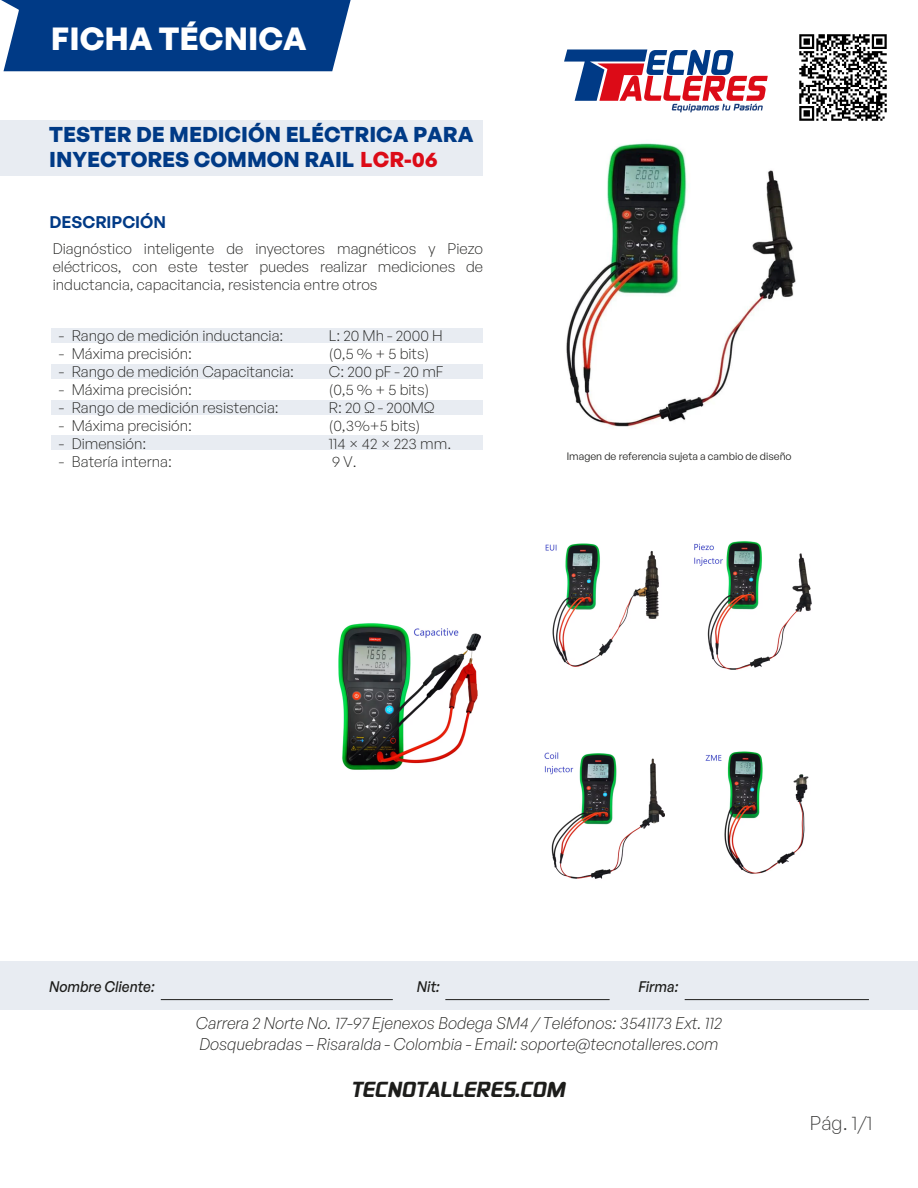
<style>
.page{position:relative;width:918px;height:1188px;background:#fff}
.page>*{position:absolute;margin:0;border:0;box-sizing:border-box;transform-origin:0 0}
.t1{font:700 31.35px "General Sans";color:#fff}
.t2{font:700 21px/25.2px "General Sans";color:#003a86}
.t3{font:italic 900 19.5px "Sol W01";color:#1d1d1b}
.t4{font:300 19.5px "General Sans";color:#3c3c3b}
.t5{font:italic 300 16.5px/21px "General Sans";color:#1d1d1b}
.t6{font:600 16.5px "General Sans";color:#003a86}
.t7{font:300 15px/18px "General Sans";color:#1d1d1b;text-align:justify}
.t8{font:italic 500 15px "General Sans";color:#1d1d1b;scale:.96 1}
.t9{font:10.5px "General Sans";color:#1d1d1b}
.s1{color:#dc0b17}
</style>
<div class="page">
<img style="left:799px;top:34px;width:88px;height:87px">
<div style="left:1px;top:0;width:350px;height:71px;background:#003a86"></div>
<div style="left:0;top:120px;width:483px;height:56px;background:#e8ecf2"></div>
<svg style="left:564px;top:49px;width:204px;height:63px"></svg>
<div style="left:0;top:961px;width:918px;height:48px;background:#e8ecf2"></div>
<hr style="left:161px;top:999px;width:232px;height:1px;background:#1d1d1b">
<hr style="left:445px;top:999px;width:165px;height:1px;background:#1d1d1b">
<hr style="left:685px;top:999px;width:184px;height:1px;background:#1d1d1b">
<div style="left:51px;top:328px;width:432px;height:15px;background:#e8ecf2"></div>
<div style="left:51px;top:365px;width:432px;height:14px;background:#e8ecf2"></div>
<div style="left:51px;top:400px;width:432px;height:15px;background:#e8ecf2"></div>
<div style="left:51px;top:435px;width:432px;height:15px;background:#e8ecf2"></div>
<img style="left:566px;top:143px;width:230px;height:284px">
<img style="left:705px;top:751px;width:104px;height:123px">
<img style="left:544px;top:752px;width:120px;height:127px">
<img style="left:694px;top:541px;width:118px;height:129px">
<img style="left:545px;top:543px;width:114px;height:124px">
<img style="left:338px;top:623px;width:143px;height:147px">
<h1 class="t1" style="left:51px;top:18px;width:257px">FICHA TÉCNICA</h1>
<h2 class="t2" style="left:49px;top:121px;width:426px">TESTER DE MEDICIÓN ELÉCTRICA PARA<br>INYECTORES COMMON RAIL <span class="s1">LCR-06</span></h2>
<p class="t6" style="left:50px;top:211px;width:118px">DESCRIPCIÓN</p>
<p class="t7" style="left:53px;top:240px;width:432px">Diagnóstico inteligente de inyectores magnéticos y Piezo eléctricos, con este tester puedes realizar mediciones de inductancia, capacitancia, resistencia entre otros</p>
<p class="t7" style="left:59px;top:326px;width:226px">- Rango de medición inductancia:</p>
<p class="t7" style="left:329px;top:326px;width:115px">L: 20 Mh - 2000 H</p>
<p class="t7" style="left:59px;top:344px;width:135px">- Máxima precisión:</p>
<p class="t7" style="left:329px;top:344px;width:102px">(0,5 % + 5 bits)</p>
<p class="t7" style="left:59px;top:362px;width:237px">- Rango de medición Capacitancia:</p>
<p class="t7" style="left:329px;top:362px;width:116px">C: 200 pF - 20 mF</p>
<p class="t7" style="left:59px;top:380px;width:135px">- Máxima precisión:</p>
<p class="t7" style="left:329px;top:380px;width:102px">(0,5 % + 5 bits)</p>
<p class="t7" style="left:59px;top:398px;width:221px">- Rango de medición resistencia:</p>
<p class="t7" style="left:329px;top:398px;width:107px">R: 20 Ω - 200MΩ</p>
<p class="t7" style="left:59px;top:416px;width:135px">- Máxima precisión:</p>
<p class="t7" style="left:329px;top:416px;width:93px">(0,3%+5 bits)</p>
<p class="t7" style="left:59px;top:434px;width:89px">- Dimensión:</p>
<p class="t7" style="left:329px;top:434px;width:124px">114 × 42 × 223 mm.</p>
<p class="t7" style="left:59px;top:452px;width:115px">- Batería interna:</p>
<p class="t7" style="left:332px;top:452px;width:26px">9 V.</p>
<p class="t9" style="left:567px;top:450px;width:226px">Imagen de referencia sujeta a cambio de diseño</p>
<p class="t8" style="left:49px;top:977px;width:111px">Nombre Cliente:</p>
<p class="t8" style="left:417px;top:977px;width:25px">Nit:</p>
<p class="t8" style="left:638px;top:977px;width:43px">Firma:</p>
<p class="t5" style="left:196px;top:1013px;width:528px">Carrera 2 Norte No. 17-97 Ejenexos Bodega SM4 / Teléfonos: 3541173 Ext. 112<br>Dosquebradas – Risaralda - Colombia - Email: soporte@tecnotalleres.com</p>
<h3 class="t3" style="left:351px;top:1076px;width:216px">TECNOTALLERES.COM</h3>
<h3 class="t4" style="left:810px;top:1111px;width:64px">Pág. 1/1</h3>
</div>
